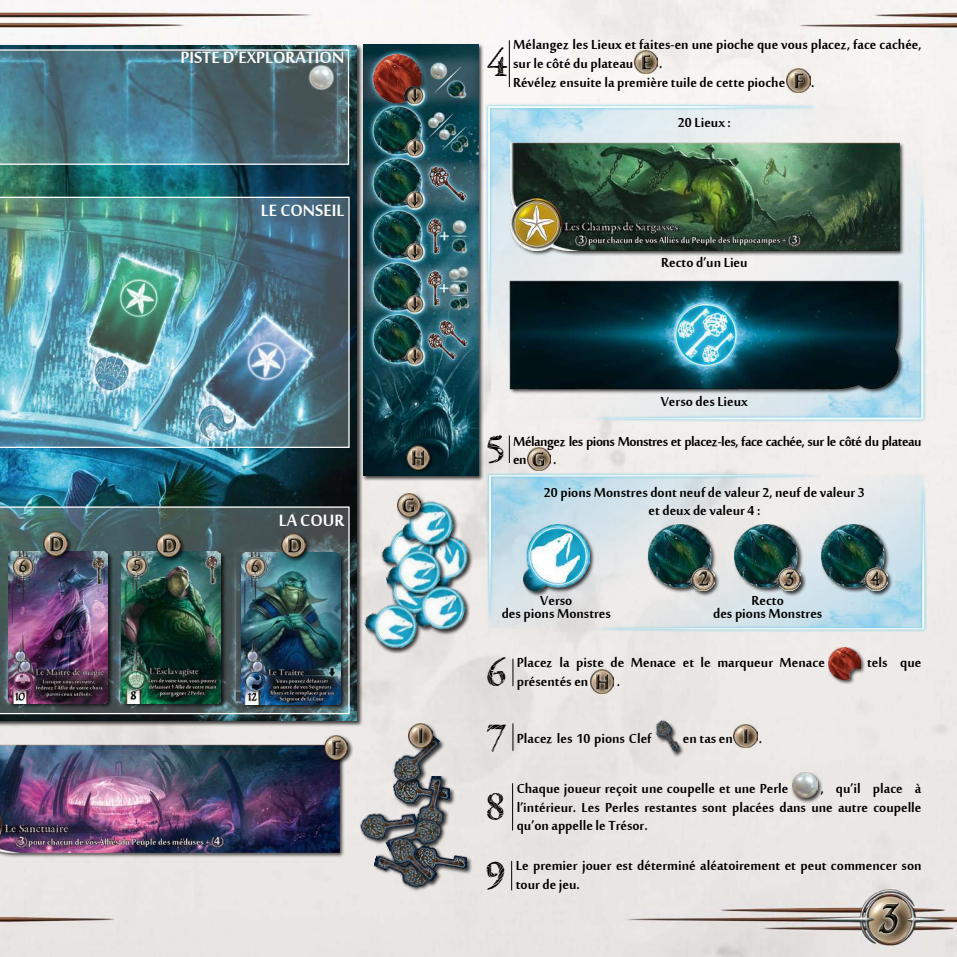
<style>
.page{position:relative;width:957px;height:957px;background:#fff}
.page>*{position:absolute;margin:0;border:0;box-sizing:border-box;transform-origin:0 0}
.t1{font:40px "Tribal Garamond PL";color:#000}
.t2{font:25px "Mool Boran";color:#fff}
.t3{font:20px/18.8px "Mool Boran";color:#000}
.t4{font:20px/18.8px "Mool Boran";letter-spacing:-.025em;color:#000}
.s1{font-family:"Tribal Garamond PL";font-size:40px}
</style>
<div class="page">
<img style="left:0;top:0;width:957px;height:957px">
<img style="left:485px;top:103px;width:440px;height:318px">
<img style="left:486px;top:473px;width:440px;height:158px">
<div style="left:0;top:744px;width:345px;height:115px;background:#000;opacity:.75"></div>
<img style="left:0;top:744px;width:340px;height:110px">
<div style="left:323px;top:735px;width:30px;height:30px;background:#000;opacity:.75"></div>
<img style="left:324px;top:735px;width:24px;height:24px">
<img style="left:449px;top:527px;width:29px;height:63px">
<img style="left:379px;top:519px;width:21px;height:62px">
<img style="left:400px;top:495px;width:59px;height:59px">
<img style="left:385px;top:541px;width:64px;height:54px">
<img style="left:413px;top:580px;width:57px;height:57px">
<img style="left:362px;top:595px;width:62px;height:63px">
<div style="left:396px;top:493px;width:30px;height:30px;background:#000;opacity:.75"></div>
<img style="left:397px;top:493px;width:23px;height:24px">
<div style="left:0;top:44px;width:362px;height:682px;background:#000;opacity:.75"></div>
<img style="left:0;top:45px;width:356px;height:675px">
<img style="left:0;top:197px;width:349px;height:251px">
<svg style="left:0;top:506px;width:349px;height:208px;background:#516567"></svg>
<svg style="left:0;top:49px;width:349px;height:116px;background:#507783"></svg>
<div style="left:8px;top:550px;width:105px;height:159px;background:#000;opacity:.75"></div>
<img style="left:8px;top:551px;width:99px;height:152px">
<div style="left:121px;top:550px;width:105px;height:159px;background:#000;opacity:.75"></div>
<img style="left:122px;top:551px;width:99px;height:152px">
<div style="left:240px;top:551px;width:106px;height:159px;background:#000;opacity:.75"></div>
<img style="left:241px;top:552px;width:99px;height:152px">
<div style="left:393px;top:775px;width:63px;height:34px;background:#000;opacity:.75"></div>
<img style="left:394px;top:788px;width:22px;height:14px">
<div style="left:416px;top:775px;width:34px;height:61px;background:#000;opacity:.75"></div>
<img style="left:416px;top:774px;width:31px;height:58px">
<div style="left:373px;top:853px;width:60px;height:39px;background:#000;opacity:.75"></div>
<img style="left:371px;top:850px;width:60px;height:39px">
<img style="left:358px;top:802px;width:61px;height:42px">
<div style="left:410px;top:845px;width:63px;height:33px;background:#000;opacity:.75"></div>
<img style="left:444px;top:845px;width:23px;height:27px">
<img style="left:383px;top:812px;width:62px;height:49px">
<div style="left:393px;top:734px;width:53px;height:53px;background:#000;opacity:.75"></div>
<img style="left:388px;top:727px;width:56px;height:61px">
<div style="left:389px;top:836px;width:53px;height:52px;background:#000;opacity:.75"></div>
<img style="left:383px;top:832px;width:61px;height:54px">
<div style="left:408px;top:723px;width:30px;height:30px;background:#000;opacity:.75"></div>
<img style="left:409px;top:723px;width:23px;height:24px">
<div style="left:362px;top:44px;width:122px;height:437px;background:#000;opacity:.75"></div>
<img style="left:363px;top:44px;width:115px;height:431px">
<img style="left:873px;top:897px;width:31px;height:42px">
<div style="left:405px;top:445px;width:30px;height:30px;background:#000;opacity:.75"></div>
<img style="left:406px;top:445px;width:23px;height:24px">
<div style="left:43px;top:531px;width:30px;height:30px;background:#000;opacity:.75"></div>
<img style="left:44px;top:531px;width:23px;height:24px">
<div style="left:156px;top:533px;width:30px;height:30px;background:#000;opacity:.75"></div>
<img style="left:157px;top:533px;width:23px;height:24px">
<div style="left:281px;top:533px;width:30px;height:30px;background:#000;opacity:.75"></div>
<img style="left:282px;top:533px;width:23px;height:24px">
<div style="left:372px;top:54px;width:54px;height:54px;background:#000;opacity:.75"></div>
<img style="left:373px;top:55px;width:47px;height:47px">
<div style="left:647px;top:524px;width:73px;height:72px;background:#000;opacity:.75"></div>
<img style="left:648px;top:525px;width:66px;height:66px">
<div style="left:734px;top:524px;width:72px;height:72px;background:#000;opacity:.75"></div>
<img style="left:735px;top:525px;width:66px;height:66px">
<div style="left:820px;top:524px;width:73px;height:72px;background:#000;opacity:.75"></div>
<img style="left:821px;top:525px;width:66px;height:66px">
<div style="left:522px;top:524px;width:73px;height:72px;background:#000;opacity:.75"></div>
<img style="left:523px;top:525px;width:66px;height:66px">
<div style="left:509px;top:142px;width:395px;height:114px;background:#000;opacity:.75"></div>
<img style="left:510px;top:143px;width:389px;height:108px">
<div style="left:509px;top:281px;width:395px;height:113px;background:#000;opacity:.75"></div>
<img style="left:510px;top:281px;width:389px;height:108px">
<svg style="left:512px;top:723px;width:1px;height:28px"></svg>
<img style="left:733px;top:724px;width:24px;height:24px">
<div style="left:655px;top:720px;width:29px;height:38px;background:#000;opacity:.75"></div>
<img style="left:651px;top:718px;width:34px;height:36px">
<svg style="left:509px;top:435px;width:1px;height:28px"></svg>
<img style="left:527px;top:447px;width:23px;height:24px">
<svg style="left:512px;top:659px;width:1px;height:27px"></svg>
<img style="left:590px;top:669px;width:24px;height:24px">
<div style="left:828px;top:647px;width:38px;height:38px;background:#000;opacity:.75"></div>
<img style="left:828px;top:647px;width:32px;height:32px">
<hr style="left:512px;top:783px;width:1px;height:47px;background:#000">
<svg style="left:511px;top:861px;width:1px;height:29px"></svg>
<img style="left:787px;top:69px;width:23px;height:23px">
<img style="left:634px;top:50px;width:24px;height:24px">
<hr style="left:509px;top:40px;width:1px;height:47px;background:#000">
<div style="left:791px;top:772px;width:32px;height:32px;background:#000;opacity:.75"></div>
<img style="left:792px;top:772px;width:25px;height:26px">
<p class="t2" style="left:180px;top:39px;width:165px">PISTE D’EXPLORATION</p>
<p class="t2" style="left:261px;top:193px;width:85px">LE CONSEIL</p>
<p class="t2" style="left:279px;top:503px;width:67px">LA COUR</p>
<p class="t3" style="left:513px;top:33px;width:410px">Mélangez les Lieux et faites-en une pioche que vous placez, face cachée, sur le côté du plateau</p>
<h1 class="t1" style="left:487px;top:39px;width:23px">4</h1>
<p class="t3" style="left:513px;top:52px;width:274px;text-indent:146px">.<br>Révélez ensuite la première tuile de cette pioche</p>
<p class="t3" style="left:811px;top:70px;width:5px">.</p>
<p class="t3" style="left:678px;top:111px;width:55px">20 Lieux :</p>
<p class="t3" style="left:661px;top:251px;width:88px">Recto d’un Lieu</p>
<p class="t3" style="left:661px;top:390px;width:89px">Verso des Lieux</p>
<p class="t4" style="left:487px;top:429px;width:436px;text-indent:26px">Mélangez les pions Monstres et placez-les, face cachée, sur le côté du plateau<br><span class="s1">5</span> en</p>
<p class="t3" style="left:553px;top:448px;width:5px">.</p>
<p class="t3" style="left:544px;top:480px;width:322px;text-align:center">20 pions Monstres dont neuf de valeur 2, neuf de valeur 3 et deux de valeur 4 :</p>
<p class="t3" style="left:540px;top:588px;width:34px">Verso</p>
<p class="t3" style="left:502px;top:602px;width:111px">des pions Monstres</p>
<p class="t3" style="left:751px;top:588px;width:34px">Recto</p>
<p class="t3" style="left:713px;top:602px;width:111px">des pions Monstres</p>
<p class="t3" style="left:517px;top:651px;width:310px">Placez la piste de Menace et le marqueur Menace</p>
<p class="t3" style="left:867px;top:651px;width:56px">tels que</p>
<p class="t3" style="left:487px;top:670px;width:102px"><span class="s1">6</span> présentés en</p>
<p class="t3" style="left:617px;top:670px;width:5px">.</p>
<p class="t3" style="left:487px;top:727px;width:166px"><span class="s1">7</span> Placez les 10 pions Clef</p>
<p class="t3" style="left:683px;top:727px;width:51px">en tas en</p>
<p class="t3" style="left:759px;top:727px;width:5px">.</p>
<h1 class="t1" style="left:487px;top:783px;width:20px">8</h1>
<p class="t3" style="left:517px;top:776px;width:406px;text-align:justify;text-indent:304px">, qu’il place à l’intérieur. Les Perles restantes sont placées dans une autre coupelle qu’on appelle le Trésor.</p>
<p class="t3" style="left:517px;top:776px;width:273px">Chaque joueur reçoit une coupelle et une Perle</p>
<p class="t3" style="left:486px;top:854px;width:437px;text-indent:29px">Le premier jouer est déterminé aléatoirement et peut commencer son<br><span class="s1">9</span> tour de jeu.</p>
</div>
